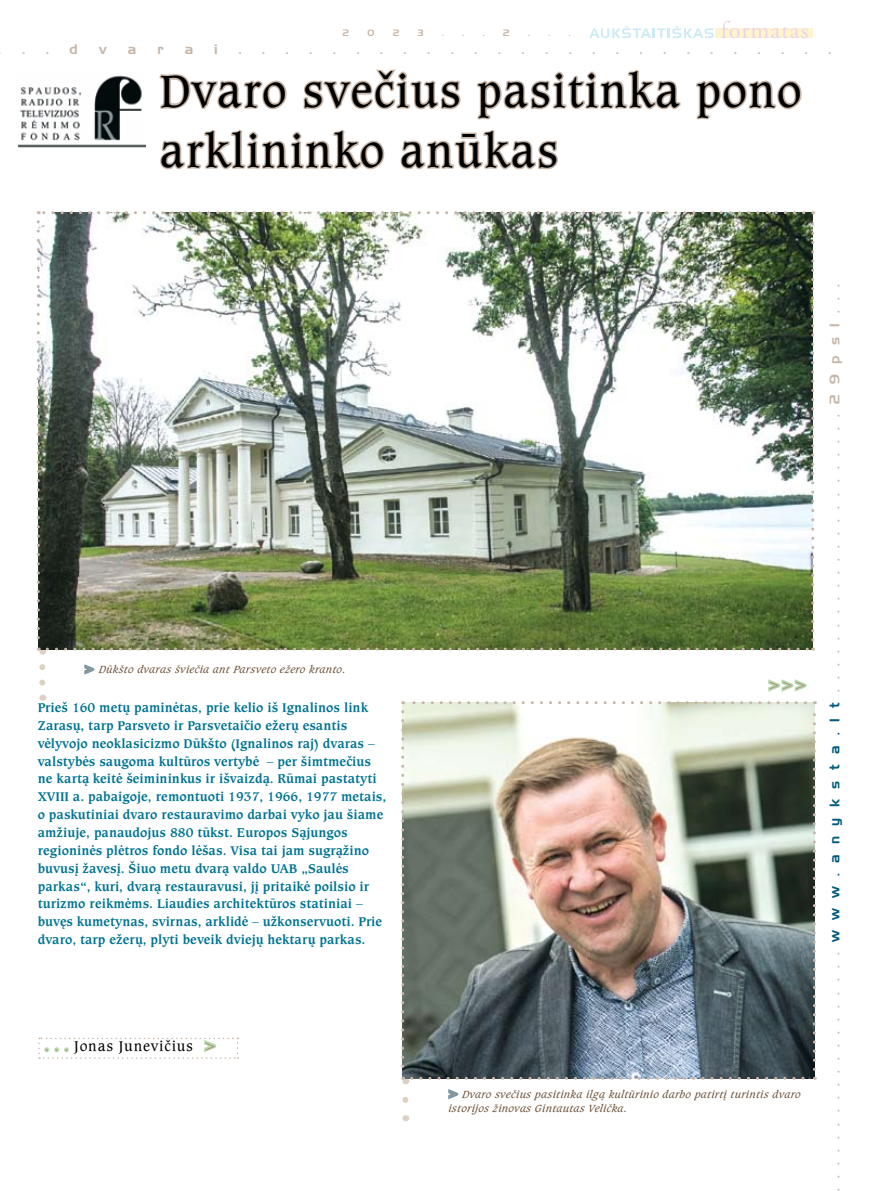
<style>
.page{position:relative;width:872px;height:1191px;background:#fff}
.page>*{position:absolute;margin:0;border:0;box-sizing:border-box;transform-origin:0 0}
.t1{font:48px/60px "Caxton TL";letter-spacing:.02em;color:#000}
.t2{font:15px "Caxton TL";letter-spacing:.05em;color:#000}
.t3{font:15px "Caxton TL";color:#b1957e}
.t4{font:13.5px "Handel Gothic TL";letter-spacing:.77em;color:#c7b6a9}
.t5{font:700 13.35px/17.9px "Caxton TL";color:#007392}
.t6{font:italic 10.95px "Caxton TL";letter-spacing:.025em;color:#6c5036}
.t7{font:italic 10.95px "Caxton TL";color:#b1957e}
.t8{font:9px "Handel Gothic TL";color:#c7b6a9}
.s1{color:#b1957e}
.s2{color:#005b7f}
</style>
<div class="page">
<svg style="left:715px;top:29px;width:97px;height:9px"></svg>
<svg style="left:589px;top:26px;width:124px;height:12px"></svg>
<svg style="left:721px;top:21px;width:86px;height:17px"></svg>
<svg style="left:84px;top:664px;width:11px;height:11px"></svg>
<svg style="left:39px;top:667px;width:6px;height:34px"></svg>
<img style="left:19px;top:75px;width:126px;height:73px">
<svg style="left:768px;top:679px;width:39px;height:13px"></svg>
<svg style="left:696px;top:80px;width:106px;height:40px"></svg>
<svg style="left:159px;top:69px;width:522px;height:101px"></svg>
<img style="left:37px;top:211px;width:777px;height:443px">
<img style="left:401px;top:701px;width:415px;height:402px">
<svg style="left:38px;top:1037px;width:200px;height:21px"></svg>
<p class="t8" style="left:343px;top:27px;width:8px">2</p>
<p class="t8" style="left:367px;top:27px;width:8px">0</p>
<p class="t8" style="left:393px;top:27px;width:8px">2</p>
<p class="t8" style="left:418px;top:27px;width:7px">3</p>
<p class="t8" style="left:442px;top:27px;width:3px">.</p>
<p class="t8" style="left:462px;top:27px;width:3px">.</p>
<p class="t8" style="left:483px;top:27px;width:3px">.</p>
<p class="t8" style="left:503px;top:27px;width:8px">2</p>
<p class="t8" style="left:528px;top:27px;width:3px">.</p>
<p class="t8" style="left:548px;top:27px;width:3px">.</p>
<p class="t8" style="left:569px;top:27px;width:3px">.</p>
<p class="t4" style="left:-1px;top:41px;width:4px">.</p>
<p class="t4" style="left:22px;top:41px;width:4px">.</p>
<p class="t4" style="left:46px;top:41px;width:4px">.</p>
<p class="t4" style="left:70px;top:41px;width:10px">d</p>
<p class="t4" style="left:99px;top:41px;width:10px">v</p>
<p class="t4" style="left:128px;top:41px;width:10px">a</p>
<p class="t4" style="left:157px;top:41px;width:8px">r</p>
<p class="t4" style="left:185px;top:41px;width:10px">a</p>
<p class="t4" style="left:214px;top:41px;width:5px">i</p>
<p class="t4" style="left:239px;top:41px;width:4px">.</p>
<p class="t4" style="left:262px;top:41px;width:4px">.</p>
<p class="t4" style="left:286px;top:41px;width:4px">.</p>
<p class="t4" style="left:309px;top:41px;width:4px">.</p>
<p class="t4" style="left:333px;top:41px;width:4px">.</p>
<p class="t4" style="left:357px;top:41px;width:4px">.</p>
<p class="t4" style="left:380px;top:41px;width:4px">.</p>
<p class="t4" style="left:404px;top:41px;width:4px">.</p>
<p class="t4" style="left:427px;top:41px;width:4px">.</p>
<p class="t4" style="left:451px;top:41px;width:4px">.</p>
<p class="t4" style="left:474px;top:41px;width:4px">.</p>
<p class="t4" style="left:498px;top:41px;width:4px">.</p>
<p class="t4" style="left:522px;top:41px;width:4px">.</p>
<p class="t4" style="left:545px;top:41px;width:4px">.</p>
<p class="t4" style="left:569px;top:41px;width:4px">.</p>
<p class="t4" style="left:592px;top:41px;width:4px">.</p>
<p class="t4" style="left:616px;top:41px;width:4px">.</p>
<p class="t4" style="left:640px;top:41px;width:4px">.</p>
<p class="t4" style="left:663px;top:41px;width:4px">.</p>
<p class="t4" style="left:687px;top:41px;width:4px">.</p>
<p class="t4" style="left:710px;top:41px;width:4px">.</p>
<p class="t4" style="left:734px;top:41px;width:4px">.</p>
<p class="t4" style="left:757px;top:41px;width:4px">.</p>
<p class="t4" style="left:781px;top:41px;width:4px">.</p>
<p class="t4" style="left:805px;top:41px;width:4px">.</p>
<p class="t4" style="left:828px;top:41px;width:4px">.</p>
<h1 class="t1" style="left:159px;top:60px;width:644px">Dvaro svečius pasitinka pono arklininko anūkas</h1>
<p class="t6" style="left:99px;top:663px;width:248px">Dūkšto dvaras šviečia ant Parsveto ežero kranto.</p>
<p class="t7" style="left:84px;top:662px;width:11px">&gt;</p>
<p class="t5" style="left:38px;top:698px;width:350px">Prieš 160 metų paminėtas, prie kelio iš Ignalinos link Zarasų, tarp Parsveto ir Parsvetaičio ežerų esantis vėlyvojo neoklasicizmo Dūkšto (Ignalinos raj) dvaras – valstybės saugoma kultūros vertybė – per šimtmečius ne kartą keitė šeimininkus ir išvaizdą. Rūmai pastatyti XVIII a. pabaigoje, remontuoti 1937, 1966, 1977 metais, o paskutiniai dvaro restauravimo darbai vyko jau šiame amžiuje, panaudojus 880 tūkst. Europos Sąjungos regioninės plėtros fondo lėšas. Visa tai jam sugrąžino buvusį žavesį. Šiuo metu dvarą valdo UAB „Saulės parkas“, kuri, dvarą restauravusi, jį pritaikė poilsio ir turizmo reikmėms. Liaudies architektūros statiniai – buvęs kumetynas, svirnas, arklidė – užkonservuoti. Prie dvaro, tarp ežerų, plyti beveik dviejų hektarų parkas.</p>
<p class="t2" style="left:45px;top:1036px;width:173px"><span class="s1">. . .</span> Jonas Junevičius <span class="s1">&gt;</span></p>
<p class="t3" style="left:767px;top:675px;width:40px">&gt;&gt;&gt;</p>
<p class="t6" style="left:448px;top:1087px;width:354px"><span class="s1">&gt;</span> Dvaro svečius pasitinka ilgą kultūrinio darbo patirtį turintis dvaro</p>
<p class="t6" style="left:449px;top:1101px;width:180px">istorijos žinovas Gintautas Velička.</p>
<p class="t4" style="left:826px;top:1191px;width:908px;rotate:-90deg">...................<span class="s2">www.anyksta.lt</span>......................29psl...</p>
</div>
